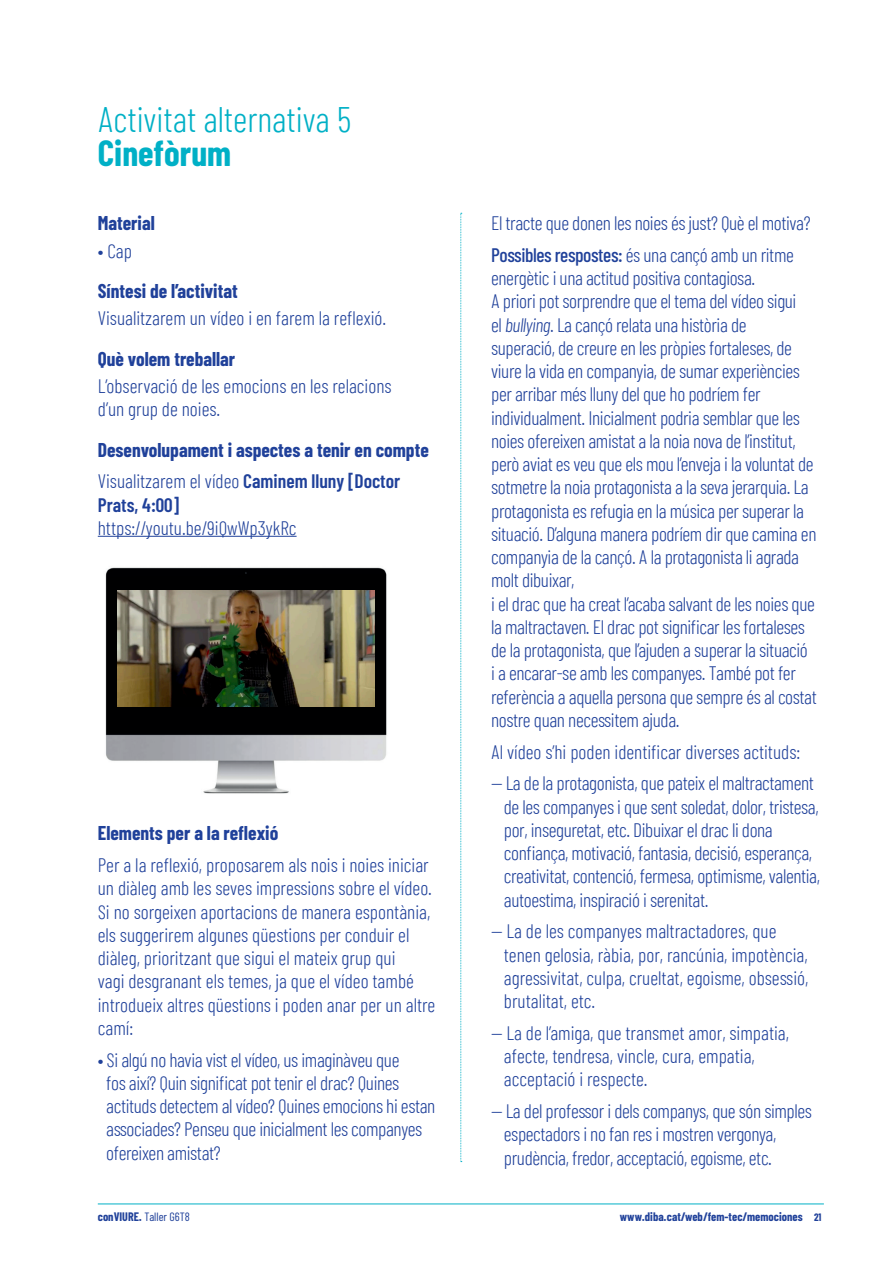
<style>
.page{position:relative;width:893px;height:1263px;background:#fff}
.page>*{position:absolute;margin:0;border:0;box-sizing:border-box;transform-origin:0 0}
.text_seguit{font:300 35.55px/33.6px "Barlow Condensed";color:#00b0c6}
.PUNTS_LIGTH{font:300 19.5px/23.2px "Barlow Condensed";letter-spacing:-.02em;color:#20419a}
.PUNTS_LIGTH-2{font:300 19.5px/23.2px "Barlow Condensed";color:#20419a}
.text_seguit-2{font:300 19.5px/23.2px "Barlow Condensed";color:#20419a}
.text_seguit-3{font:700 19.5px "Barlow Condensed";color:#20419a}
.PUNTS_LIGTH-3{font:700 19.5px "Barlow Condensed";color:#20419a}
.t1{font:700 12px "Barlow Condensed";color:#20419a}
.t2{font:12px "Barlow Condensed";color:#20419a}
.s1{font-weight:700}
.s2{font-weight:600}
.s3{font-weight:500}
.s4{font-style:italic}
.s5{font-size:10.5px}
</style>
<div class="page">
<hr style="left:98px;top:1204px;width:726px;height:1px;background:#00b0c6">
<hr style="left:98px;top:536px;width:199px;height:1px;background:#20419a">
<img style="left:105px;top:567px;width:282px;height:227px">
<img style="left:117px;top:591px;width:257px;height:115px">
<svg style="left:460px;top:213px;width:2px;height:949px;background:#c3ecf1"></svg>
<p class="text_seguit" style="left:98px;top:105px;width:255px">Activitat alternativa 5<br><span class="s1">Cinefòrum</span></p>
<p class="text_seguit-3" style="left:98px;top:211px;width:59px">Material</p>
<p class="text_seguit-2" style="left:98px;top:240px;width:36px">• Cap</p>
<p class="text_seguit-3" style="left:98px;top:279px;width:141px">Síntesi de l’activitat</p>
<p class="text_seguit-2" style="left:98px;top:308px;width:290px">Visualitzarem un vídeo i en farem la reflexió.</p>
<p class="text_seguit-3" style="left:98px;top:346px;width:139px">Què volem treballar</p>
<p class="text_seguit-2" style="left:98px;top:376px;width:295px">L’observació de les emocions en les relacions d’un grup de noies.</p>
<p class="text_seguit-3" style="left:98px;top:437px;width:333px">Desenvolupament i aspectes a tenir en compte</p>
<p class="PUNTS_LIGTH-2" style="left:98px;top:471px;width:304px">Visualitzarem el vídeo <span class="s2">Caminem lluny [Doctor<br>Prats, 4:00]<br></span>https://youtu.be/9iQwWp3ykRc</p>
<p class="PUNTS_LIGTH-3" style="left:98px;top:821px;width:182px">Elements per a la reflexió</p>
<p class="PUNTS_LIGTH-2" style="left:98px;top:855px;width:339px">Per a la reflexió, proposarem als nois i noies iniciar un diàleg amb les seves impressions sobre el vídeo.<br>Si no sorgeixen aportacions de manera espontània, els suggerirem algunes qüestions per conduir el diàleg, prioritzant que sigui el mateix grup qui<br>vagi desgranant els temes, ja que el vídeo també introdueix altres qüestions i poden anar per un altre camí:</p>
<p class="PUNTS_LIGTH" style="left:106px;top:1049px;width:331px;text-indent:-9px">• Si algú no havia vist el vídeo, us imaginàveu que<br>fos així? Quin significat pot tenir el drac? Quines actituds detectem al vídeo? Quines emocions hi estan associades? Penseu que inicialment les companyes ofereixen amistat?</p>
<p class="PUNTS_LIGTH" style="left:491px;top:213px;width:321px">El tracte que donen les noies és just? Què el motiva?</p>
<p class="PUNTS_LIGTH" style="left:491px;top:244px;width:327px"><span class="s3">Possibles respostes:</span> és una cançó amb un ritme energètic i una actitud positiva contagiosa.<br>A priori pot sorprendre que el tema del vídeo sigui<br>el <span class="s4">bullying</span>. La cançó relata una història de<br>superació, de creure en les pròpies fortaleses, de viure la vida en companyia, de sumar experiències per arribar més lluny del que ho podríem fer individualment. Inicialment podria semblar que les noies ofereixen amistat a la noia nova de l’institut, però aviat es veu que els mou l’enveja i la voluntat de sotmetre la noia protagonista a la seva jerarquia. La protagonista es refugia en la música per superar la situació. D’alguna manera podríem dir que camina en companyia de la cançó. A la protagonista li agrada molt dibuixar,<br>i el drac que ha creat l’acaba salvant de les noies que la maltractaven. El drac pot significar les fortaleses de la protagonista, que l’ajuden a superar la situació<br>i a encarar-se amb les companyes. També pot fer referència a aquella persona que sempre és al costat nostre quan necessitem ajuda.</p>
<p class="PUNTS_LIGTH-2" style="left:491px;top:741px;width:311px">Al vídeo s’hi poden identificar diverses actituds:</p>
<p class="PUNTS_LIGTH" style="left:504px;top:773px;width:318px;text-indent:-13px">— La de la protagonista, que pateix el maltractament de les companyes i que sent soledat, dolor, tristesa, por, inseguretat, etc. Dibuixar el drac li dona confiança, motivació, fantasia, decisió, esperança, creativitat, contenció, fermesa, optimisme, valentia, autoestima, inspiració i serenitat.</p>
<p class="PUNTS_LIGTH-2" style="left:504px;top:921px;width:306px;text-indent:-13px">— La de les companyes maltractadores, que tenen gelosia, ràbia, por, rancúnia, impotència, agressivitat, culpa, crueltat, egoisme, obsessió, brutalitat, etc.</p>
<p class="PUNTS_LIGTH-2" style="left:504px;top:1022px;width:287px;text-indent:-13px">— La de l’amiga, que transmet amor, simpatia, afecte, tendresa, vincle, cura, empatia, acceptació i respecte.</p>
<p class="PUNTS_LIGTH" style="left:504px;top:1101px;width:310px;text-indent:-13px">— La del professor i dels companys, que són simples espectadors i no fan res i mostren vergonya, prudència, fredor, acceptació, egoisme, etc.</p>
<p class="t2" style="left:98px;top:1209px;width:94px"><span class="s1">conVIURE.</span> Taller G6T8</p>
<p class="t1" style="left:620px;top:1209px;width:203px">www.diba.cat/web/fem-tec/memociones <span class="s5">21</span></p>
</div>
